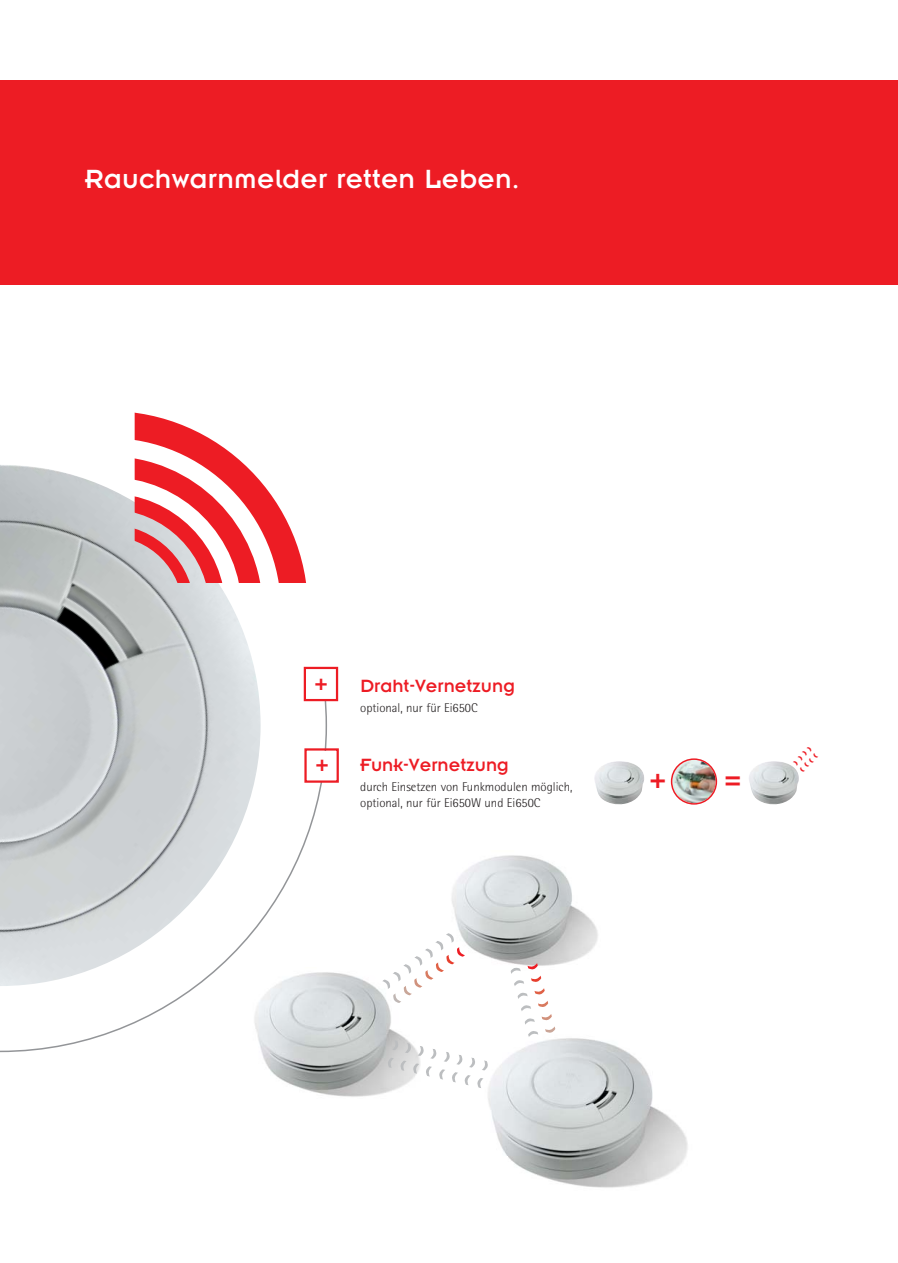
<style>
.page{position:relative;width:898px;height:1263px;background:#fff}
.page>*{position:absolute;margin:0;border:0;box-sizing:border-box;transform-origin:0 0}
.t1{font:28.95px "Insignia LT Std";letter-spacing:.01em;color:#fff}
.t2{font:27.9px "Insignia LT Std";color:#ed1c24}
.t3{font:22.35px "Insignia LT Std";color:#ed1c24}
.t4{font:19.5px "Insignia LT Std";color:#ed1c24}
.t5{font:300 12.75px/15.3px "Rotis Semi Sans";color:#231f20}
.t6{font:800 5.7px/9.1px "Helvetica Neue LT";color:#ed1c24;scale:1.66 1}
</style>
<div class="page">
<svg style="left:0;top:701px;width:327px;height:351px"></svg>
<div style="left:303px;top:667px;width:35px;height:34px;border:2px solid #ed1c24"></div>
<div style="left:306px;top:750px;width:30px;height:30px;background:#fff"></div>
<div style="left:304px;top:748px;width:35px;height:35px;border:2px solid #ed1c24"></div>
<img style="left:0;top:464px;width:260px;height:522px">
<div style="left:0;top:81px;width:897px;height:204px;background:#ed1c24"></div>
<img style="left:488px;top:1038px;width:200px;height:150px">
<img style="left:452px;top:855px;width:146px;height:109px">
<img style="left:248px;top:967px;width:159px;height:130px">
<svg style="left:373px;top:933px;width:100px;height:78px"></svg>
<svg style="left:510px;top:963px;width:52px;height:80px"></svg>
<svg style="left:387px;top:1040px;width:105px;height:54px"></svg>
<svg style="left:135px;top:412px;width:171px;height:171px"></svg>
<img style="left:670px;top:758px;width:46px;height:47px">
<img style="left:594px;top:761px;width:50px;height:44px">
<img style="left:749px;top:761px;width:49px;height:44px">
<h1 class="t1" style="left:85px;top:170px;width:436px">Rauchwarnmelder retten Leben.</h1>
<h3 class="t3" style="left:314px;top:675px;width:15px">+</h3>
<h3 class="t3" style="left:315px;top:757px;width:15px">+</h3>
<h3 class="t4" style="left:360px;top:679px;width:156px">Draht-Vernetzung</h3>
<p class="t5" style="left:360px;top:701px;width:119px">optional, nur für Ei650C</p>
<h3 class="t4" style="left:360px;top:759px;width:150px">Funk-Vernetzung</h3>
<p class="t5" style="left:360px;top:781px;width:214px">durch Einsetzen von Funkmodulen möglich, optional, nur für Ei650W und Ei650C</p>
<h2 class="t2" style="left:649px;top:771px;width:18px">+</h2>
<h2 class="t2" style="left:724px;top:771px;width:18px">=</h2>
<p class="t6" style="left:790px;top:760px;width:15px;rotate:-45deg">)))) ((((</p>
</div>
